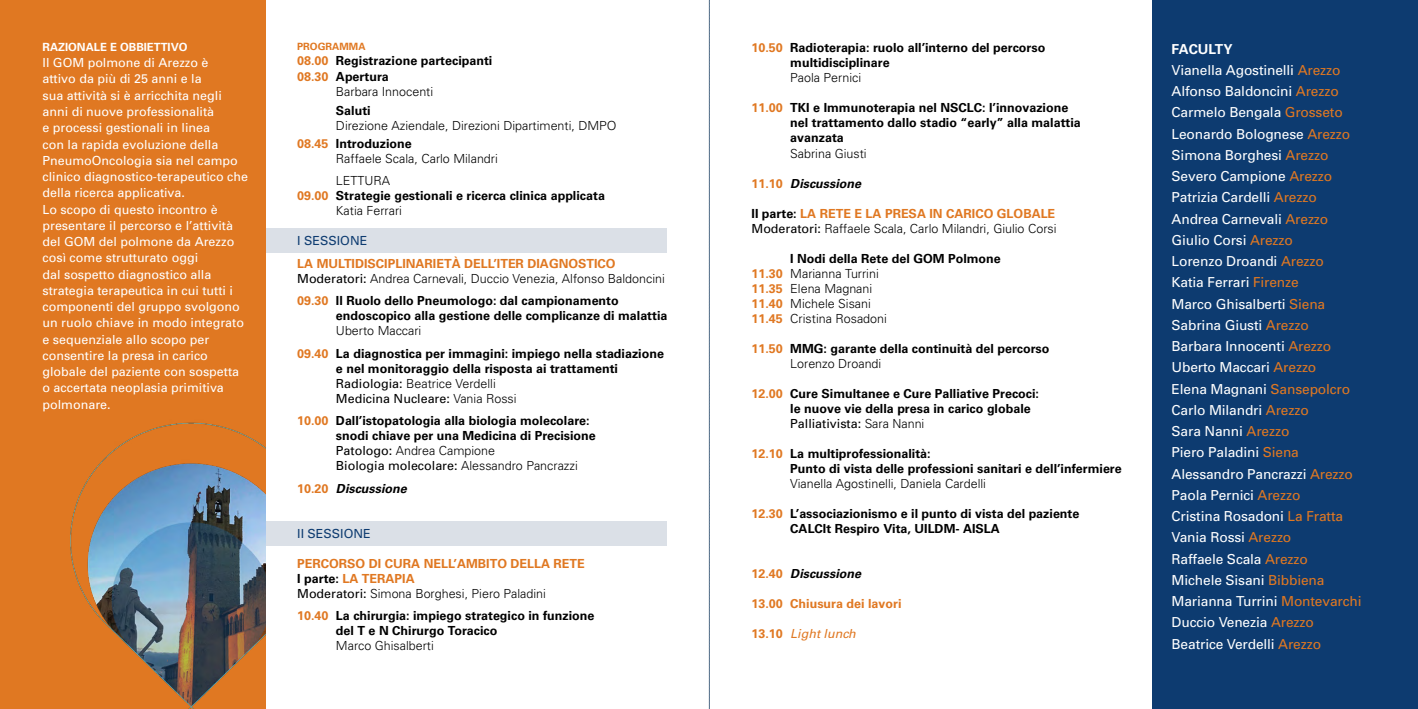
<style>
.page{position:relative;width:1418px;height:709px;background:#fff}
.page>*{position:absolute;margin:0;border:0;box-sizing:border-box;transform-origin:0 0}
.t1{font:13.75px/21.2px "Univers";letter-spacing:-.01em;color:#fff}
.t2{font:700 12.5px/15px "Univers";color:#000}
.t3{font:12.5px/16.2px "Univers";color:#fff}
.t4{font:300 12.5px/15px "Univers";color:#000}
.t5{font:700 12.5px/15px "Univers";color:#e07822}
.t6{font:italic 700 12.5px "Univers LT Std";color:#000}
.t7{font:12.5px "Univers";color:#0d3b70}
.t8{font:italic 12.5px "Univers LT Std";color:#e07822}
.t9{font:700 11.25px "Univers";color:#fff}
.t10{font:700 10px "Univers";color:#e07822}
.s1{color:#e07822}
.s2{font-weight:700;color:#e07822}
.s3{font-weight:700}
.s4{font-weight:300}
.s5{font-weight:400}
.s6{font-family:"Univers";font-style:normal;color:#e07822}
.s7{color:#000}
.s8{font-weight:400;color:#000}
.s9{font-weight:300;color:#000}
.s10{font-family:"Univers";font-weight:700;font-style:normal}
</style>
<div class="page">
<div style="left:266px;top:521px;width:400px;height:24px;background:#dbe0e7"></div>
<div style="left:266px;top:228px;width:400px;height:24px;background:#dbe0e7"></div>
<div style="left:0;top:0;width:266px;height:709px;background:#e07822"></div>
<div style="left:1152px;top:0;width:265px;height:709px;background:#0d3b70"></div>
<svg style="left:709px;top:0;width:1px;height:709px"></svg>
<img style="left:70px;top:422px;width:196px;height:287px">
<p class="t9" style="left:43px;top:40px;width:147px">RAZIONALE E OBBIETTIVO</p>
<p class="t3" style="left:43px;top:54px;width:207px">Il GOM polmone di Arezzo è<br>attivo da più di 25 anni e la<br>sua attività si è arricchita negli anni di nuove professionalità<br>e processi gestionali in linea<br>con la rapida evoluzione della<br>PneumoOncologia sia nel campo clinico diagnostico-terapeutico che della ricerca applicativa.<br>Lo scopo di questo incontro è presentare il percorso e l’attività del GOM del polmone da Arezzo così come strutturato oggi<br>dal sospetto diagnostico alla strategia terapeutica in cui tutti i componenti del gruppo svolgono un ruolo chiave in modo integrato e sequenziale allo scopo per consentire la presa in carico globale del paziente con sospetta o accertata neoplasia primitiva polmonare.</p>
<p class="t10" style="left:297px;top:41px;width:70px">PROGRAMMA</p>
<p class="t2" style="left:297px;top:53px;width:197px;line-height:16.2px"><span class="s1">08.00</span> Registrazione partecipanti<br><span class="s1">08.30</span> Apertura</p>
<p class="t4" style="left:336px;top:84px;width:99px">Barbara Innocenti</p>
<p class="t2" style="left:336px;top:103px;width:36px">Saluti</p>
<p class="t4" style="left:297px;top:117px;width:321px;line-height:17.5px;text-indent:39px">Direzione Aziendale, Direzioni Dipartimenti, DMPO<br><span class="s2">08.45</span> <span class="s3">Introduzione</span></p>
<p class="t4" style="left:336px;top:147px;width:163px;line-height:22.5px">Raffaele Scala, Carlo Milandri<br>LETTURA</p>
<p class="t2" style="left:336px;top:188px;width:270px;text-indent:-39px"><span class="s1">09.00</span> Strategie gestionali e ricerca clinica applicata<br><span class="s4">Katia Ferrari</span></p>
<p class="t7" style="left:297px;top:233px;width:72px">I SESSIONE</p>
<p class="t4" style="left:297px;top:256px;width:369px"><span class="s2">LA MULTIDISCIPLINARIETÀ DELL’ITER DIAGNOSTICO<br></span><span class="s5">Moderatori:</span> Andrea Carnevali, Duccio Venezia, Alfonso Baldoncini</p>
<p class="t2" style="left:336px;top:293px;width:333px;text-indent:-39px"><span class="s1">09.30</span> Il Ruolo dello Pneumologo: dal campionamento endoscopico alla gestione delle complicanze di malattia</p>
<p class="t2" style="left:297px;top:319px;width:368px;line-height:22.5px;text-indent:39px"><span class="s4">Uberto Maccari<br></span><span class="s1">09.40</span> La diagnostica per immagini: impiego nella stadiazione</p>
<p class="t2" style="left:336px;top:361px;width:284px">e nel monitoraggio della risposta ai trattamenti<br><span class="s5">Radiologia:</span> <span class="s4">Beatrice Verdelli<br></span><span class="s5">Medicina Nucleare:</span> <span class="s4">Vania Rossi</span></p>
<p class="t2" style="left:336px;top:413px;width:261px;text-indent:-39px"><span class="s1">10.00</span> Dall’istopatologia alla biologia molecolare: snodi chiave per una Medicina di Precisione <span class="s5">Patologo:</span> <span class="s4">Andrea Campione<br></span><span class="s5">Biologia molecolare:</span> <span class="s4">Alessandro Pancrazzi</span></p>
<p class="t6" style="left:297px;top:481px;width:111px"><span class="s6">10.20</span> Discussione</p>
<p class="t7" style="left:297px;top:525px;width:75px">II SESSIONE</p>
<p class="t5" style="left:297px;top:556px;width:289px">PERCORSO DI CURA NELL’AMBITO DELLA RETE<br><span class="s7">I parte:</span> LA TERAPIA<br><span class="s8">Moderatori:</span> <span class="s9">Simona Borghesi, Piero Paladini</span></p>
<p class="t2" style="left:336px;top:608px;width:260px;text-indent:-39px"><span class="s1">10.40</span> La chirurgia: impiego strategico in funzione del T e N Chirurgo Toracico</p>
<p class="t4" style="left:336px;top:638px;width:99px">Marco Ghisalberti</p>
<p class="t2" style="left:790px;top:41px;width:256px;text-indent:-39px"><span class="s1">10.50</span> Radioterapia: ruolo all’interno del percorso multidisciplinare</p>
<p class="t4" style="left:790px;top:71px;width:72px">Paola Pernici</p>
<p class="t2" style="left:790px;top:101px;width:292px;text-indent:-39px"><span class="s1">11.00</span> TKI e Immunoterapia nel NSCLC: l’innovazione nel trattamento dallo stadio “early” alla malattia avanzata</p>
<p class="t4" style="left:790px;top:146px;width:78px">Sabrina Giusti</p>
<p class="t6" style="left:751px;top:176px;width:111px"><span class="s6">11.10</span> Discussione</p>
<p class="t4" style="left:751px;top:206px;width:306px"><span class="s3">II parte:</span> <span class="s2">LA RETE E LA PRESA IN CARICO GLOBALE<br></span><span class="s5">Moderatori:</span> Raffaele Scala, Carlo Milandri, Giulio Corsi</p>
<p class="t4" style="left:751px;top:251px;width:251px;text-indent:39px"><span class="s3">I Nodi della Rete del GOM Polmone<br></span><span class="s2">11.30</span> Marianna Turrini<br><span class="s2">11.35</span> Elena Magnani<br><span class="s2">11.40</span> Michele Sisani<br><span class="s2">11.45</span> Cristina Rosadoni</p>
<p class="t2" style="left:790px;top:341px;width:261px;text-indent:-39px"><span class="s1">11.50</span> MMG: garante della continuità del percorso<br><span class="s4">Lorenzo Droandi</span></p>
<p class="t2" style="left:790px;top:386px;width:250px;text-indent:-39px"><span class="s1">12.00</span> Cure Simultanee e Cure Palliative Precoci: le nuove vie della presa in carico globale<br><span class="s5">Palliativista:</span> <span class="s4">Sara Nanni</span></p>
<p class="t2" style="left:790px;top:446px;width:333px;text-indent:-39px"><span class="s1">12.10</span> La multiprofessionalità:<br>Punto di vista delle professioni sanitari e dell’infermiere</p>
<p class="t4" style="left:790px;top:476px;width:197px">Vianella Agostinelli, Daniela Cardelli</p>
<p class="t2" style="left:790px;top:506px;width:290px;text-indent:-39px"><span class="s1">12.30</span> L’associazionismo e il punto di vista del paziente<br>CALCIt Respiro Vita, UILDM- AISLA</p>
<p class="t6" style="left:751px;top:566px;width:111px"><span class="s6">12.40</span> Discussione</p>
<p class="t5" style="left:751px;top:596px;width:151px">13.00 Chiusura dei lavori</p>
<p class="t8" style="left:751px;top:626px;width:106px"><span class="s10">13.10</span> Light lunch</p>
<p class="t1" style="left:1171px;top:38px;width:191px"><span class="s3">FACULTY<br></span>Vianella Agostinelli <span class="s1">Arezzo<br></span>Alfonso Baldoncini <span class="s1">Arezzo<br></span>Carmelo Bengala <span class="s1">Grosseto<br></span>Leonardo Bolognese <span class="s1">Arezzo<br></span>Simona Borghesi <span class="s1">Arezzo<br></span>Severo Campione <span class="s1">Arezzo<br></span>Patrizia Cardelli <span class="s1">Arezzo<br></span>Andrea Carnevali <span class="s1">Arezzo<br></span>Giulio Corsi <span class="s1">Arezzo<br></span>Lorenzo Droandi <span class="s1">Arezzo<br></span>Katia Ferrari <span class="s1">Firenze<br></span>Marco Ghisalberti <span class="s1">Siena<br></span>Sabrina Giusti <span class="s1">Arezzo<br></span>Barbara Innocenti <span class="s1">Arezzo<br></span>Uberto Maccari <span class="s1">Arezzo<br></span>Elena Magnani <span class="s1">Sansepolcro<br></span>Carlo Milandri <span class="s1">Arezzo<br></span>Sara Nanni <span class="s1">Arezzo<br></span>Piero Paladini <span class="s1">Siena<br></span>Alessandro Pancrazzi <span class="s1">Arezzo<br></span>Paola Pernici <span class="s1">Arezzo<br></span>Cristina Rosadoni <span class="s1">La Fratta<br></span>Vania Rossi <span class="s1">Arezzo<br></span>Raffaele Scala <span class="s1">Arezzo<br></span>Michele Sisani <span class="s1">Bibbiena<br></span>Marianna Turrini <span class="s1">Montevarchi<br></span>Duccio Venezia <span class="s1">Arezzo<br></span>Beatrice Verdelli <span class="s1">Arezzo</span></p>
</div>
